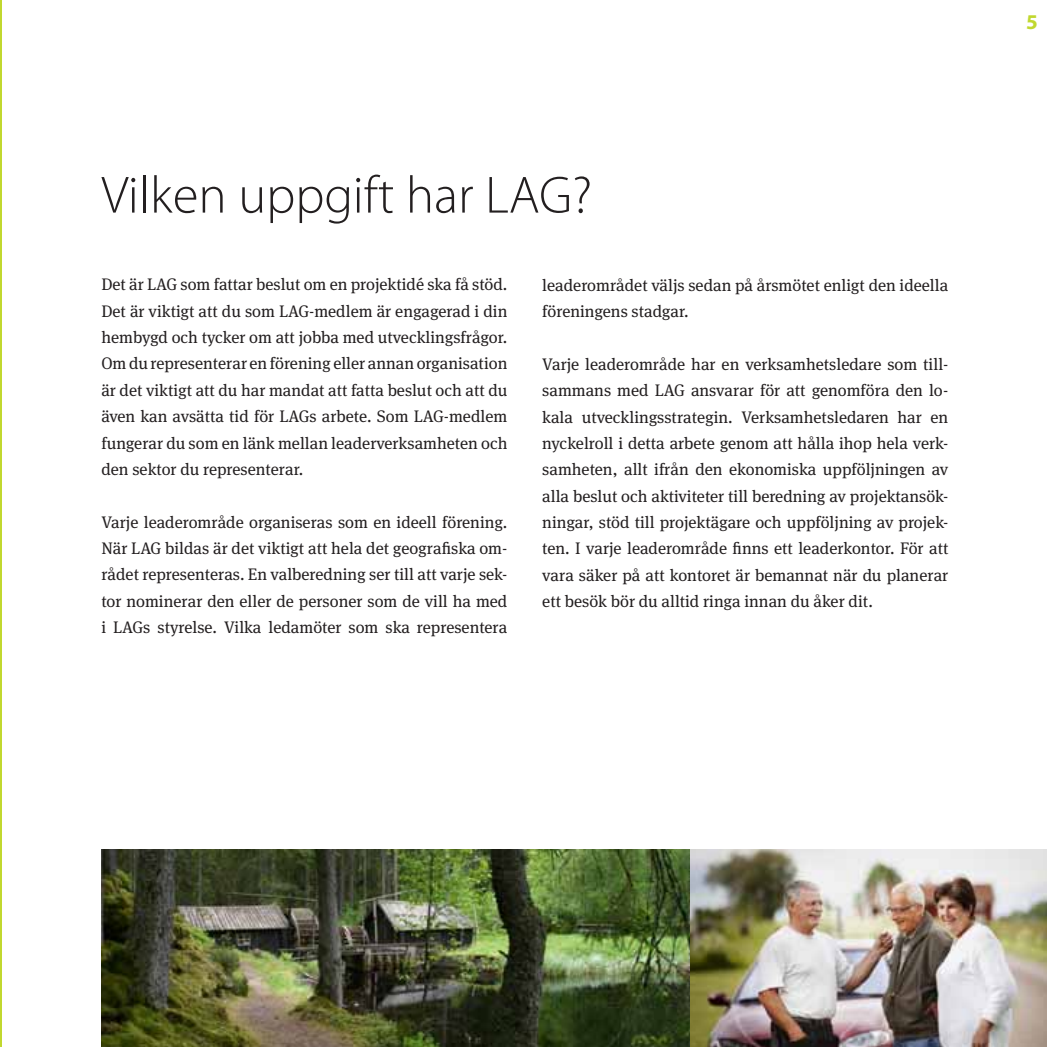
<style>
.page{position:relative;width:1047px;height:1047px;background:#fff}
.page>*{position:absolute;margin:0;border:0;box-sizing:border-box;transform-origin:0 0}
.t1{font:300 52.6px "Myriad Pro";color:#231f20}
.t2{font:700 21px "Myriad Pro";color:#c1d82f}
.t3{font:16.6px/26.4px "Meta Serif OT";color:#231f20;text-align:justify}
</style>
<div class="page">
<img style="left:689px;top:849px;width:357px;height:197px">
<hr style="left:0;top:0;width:2px;height:1046px;background:#c1d82f">
<img style="left:101px;top:849px;width:588px;height:197px">
<h1 class="t1" style="left:101px;top:170px;width:492px">Vilken uppgift har LAG?</h1>
<p class="t3" style="left:101px;top:273px;width:407px">Det är LAG som fattar beslut om en projektidé ska få stöd.<br>Det är viktigt att du som LAG-medlem är engagerad i din hembygd och tycker om att jobba med utvecklingsfrågor.<br>Om du representerar en förening eller annan organisation är det viktigt att du har mandat att fatta beslut och att du även kan avsätta tid för LAGs arbete. Som LAG-medlem fungerar du som en länk mellan leaderverksamheten och den sektor du representerar.</p>
<p class="t3" style="left:101px;top:510px;width:407px">Varje leaderområde organiseras som en ideell förening.<br>När LAG bildas är det viktigt att hela det geografiska om&shy;rådet representeras. En valberedning ser till att varje sek&shy;tor nominerar den eller de personer som de vill ha med i LAGs styrelse. Vilka ledamöter som ska representera</p>
<p class="t3" style="left:542px;top:273px;width:407px">leaderområdet väljs sedan på årsmötet enligt den ideella föreningens stadgar.</p>
<p class="t3" style="left:542px;top:352px;width:407px">Varje leaderområde har en verksamhetsledare som till&shy;sammans med LAG ansvarar för att genomföra den lo&shy;kala utvecklingsstrategin. Verksamhetsledaren har en nyckelroll i detta arbete genom att hålla ihop hela verk&shy;samheten, allt ifrån den ekonomiska uppföljningen av alla beslut och aktiviteter till beredning av projektansök&shy;ningar, stöd till projektägare och uppföljning av projek&shy;ten. I varje leaderområde finns ett leaderkontor. För att vara säker på att kontoret är bemannat när du planerar ett besök bör du alltid ringa innan du åker dit.</p>
<p class="t2" style="left:1025px;top:12px;width:13px">5</p>
</div>
